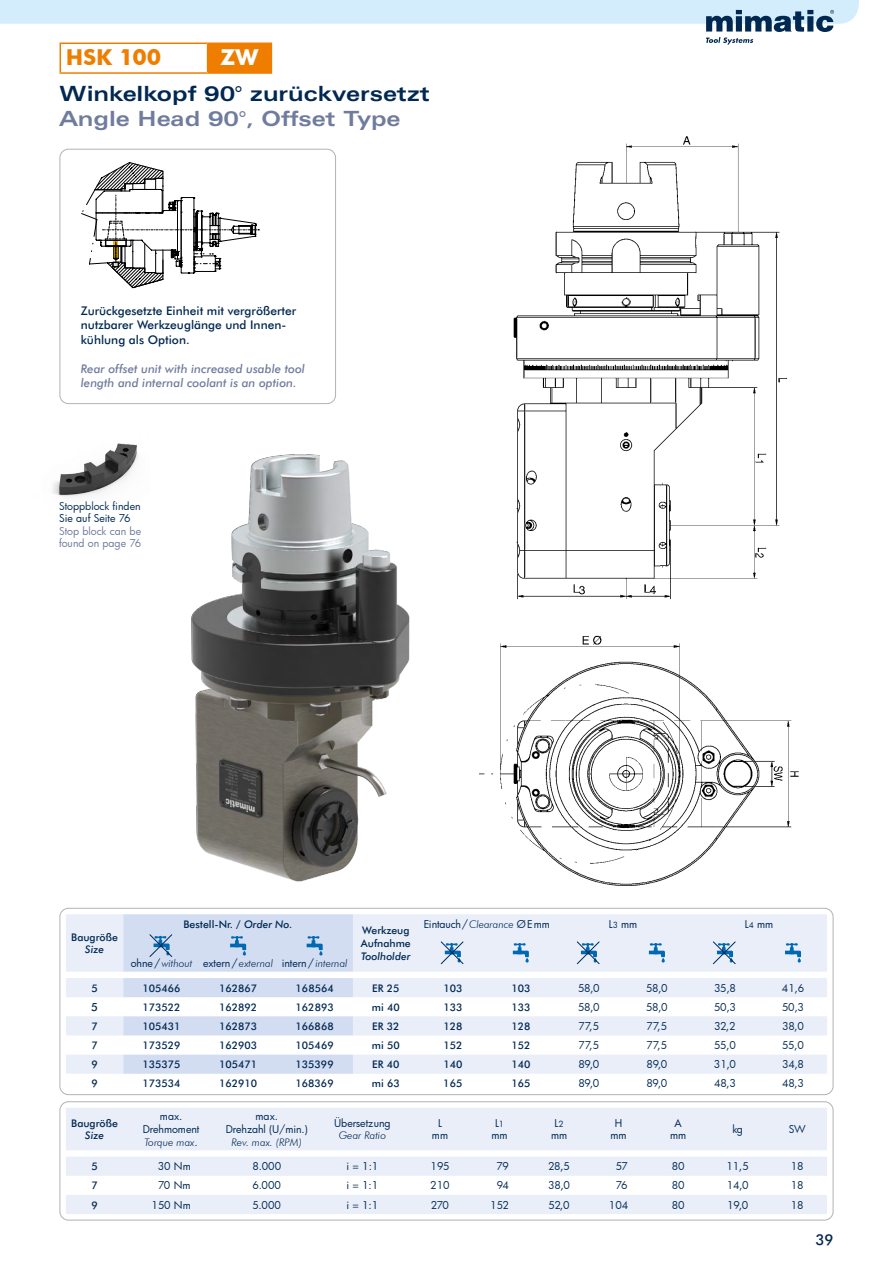
<style>
.page{position:relative;width:893px;height:1263px;background:#fff}
.page>*{position:absolute;margin:0;border:0;box-sizing:border-box;transform-origin:0 0}
.t1{font:700 expanded 21px "Zurich BT";color:#002851}
.t2{font:700 expanded 21px "Zurich BT";color:#707c9e}
.t3{font:700 21px "Futura";color:#ef7d00}
.t4{font:700 21px "Futura";color:#fff}
.t5{font:500 15px "Futura BT";color:#002851}
.t6{font:500 12px/14.4px "Futura BT";color:#002851}
.t7{font:italic 500 12px/14.4px "Futura BT";color:#707c9e}
.t8{font:500 11.25px "Futura BT";color:#002851}
.t9{font:10.5px/12.6px "Futura";letter-spacing:-.005em;color:#002851;text-align:center}
.t10{font:500 10.5px/12.6px "Futura BT";color:#002851}
.t11{font:italic 300 10.5px "Futura BT";color:#002851}
.t12{font:10.5px/12.6px "Futura";color:#707c9e}
.t13{font:italic 500 10.5px "Futura BT";color:#002851}
.s1{font-style:italic}
.s2{font-family:"Futura";font-weight:400;font-style:normal}
.s3{font-family:"Futura BT";font-weight:300;font-style:italic}
.s4{font-size:8.25px}
</style>
<div class="page">
<hr style="left:60px;top:72px;width:148px;height:2px;background:#ef7d00">
<svg style="left:0;top:0;width:859px;height:72px"></svg>
<hr style="left:208px;top:72px;width:64px;height:2px;background:#ef7d00">
<img style="left:513px;top:136px;width:285px;height:749px">
<div style="left:60px;top:149px;width:276px;height:255px;border:1px solid #b3b2b2;border-radius:9px"></div>
<svg style="left:81px;top:162px;width:179px;height:126px"></svg>
<div style="left:60px;top:1101px;width:773px;height:119px;border:1px solid #b3b2b2;border-radius:9px"></div>
<svg style="left:66px;top:1108px;width:761px;height:106px;fill:#e9eef9"></svg>
<div style="left:60px;top:908px;width:773px;height:187px;border:1px solid #b3b2b2;border-radius:9px"></div>
<svg style="left:66px;top:914px;width:761px;height:160px;fill:#e9eef9"></svg>
<svg style="left:123px;top:914px;width:230px;height:160px"></svg>
<svg style="left:513px;top:943px;width:16px;height:19px"></svg>
<svg style="left:649px;top:943px;width:16px;height:19px"></svg>
<svg style="left:785px;top:943px;width:16px;height:19px"></svg>
<svg style="left:440px;top:941px;width:24px;height:24px"></svg>
<svg style="left:576px;top:941px;width:24px;height:24px"></svg>
<svg style="left:712px;top:941px;width:24px;height:24px"></svg>
<img style="left:63px;top:402px;width:489px;height:483px">
<img style="left:52px;top:420px;width:97px;height:87px">
<h1 class="t3" style="left:66px;top:43px;width:96px">HSK 100</h1>
<h1 class="t4" style="left:220px;top:43px;width:40px">ZW</h1>
<h1 class="t1" style="left:60px;top:81px;width:372px">Winkelkopf 90° zurückversetzt</h1>
<h1 class="t2" style="left:60px;top:106px;width:342px">Angle Head 90°, Offset Type</h1>
<p class="t6" style="left:81px;top:303px;width:217px">Zurückgesetzte Einheit mit vergrößerter nutzbarer Werkzeuglänge und Innen&shy;kühlung als Option.</p>
<p class="t7" style="left:81px;top:361px;width:226px">Rear offset unit with increased usable tool length and internal coolant is an option.</p>
<p class="t9" style="left:59px;top:499px;width:83px;text-align:left">Stoppblock finden<br>Sie auf Seite 76</p>
<p class="t12" style="left:59px;top:524px;width:84px">Stop block can be found on page 76</p>
<p class="t10" style="left:71px;top:930px;width:48px">Baugröße</p>
<p class="t13" style="left:85px;top:943px;width:20px">Size</p>
<p class="t10" style="left:184px;top:918px;width:111px">Bestell-Nr. / <span class="s1">Order No.</span></p>
<p class="t11" style="left:131px;top:956px;width:218px"><span class="s2">ohne/</span>without <span class="s2">extern/</span>external <span class="s2">intern/</span>internal</p>
<p class="t10" style="left:361px;top:924px;width:51px">Werkzeug<br>Aufnahme</p>
<p class="t13" style="left:361px;top:949px;width:51px">Toolholder</p>
<p class="t9" style="left:424px;top:917px;width:128px">Eintauch/<span class="s3">Clearance</span> ØEmm</p>
<p class="t9" style="left:609px;top:917px;width:30px">L<span class="s4">3</span> mm</p>
<p class="t9" style="left:745px;top:917px;width:30px">L<span class="s4">4</span> mm</p>
<p class="t10" style="left:91px;top:981px;width:8px">5</p>
<p class="t10" style="left:143px;top:981px;width:40px">105466</p>
<p class="t10" style="left:219px;top:981px;width:40px">162867</p>
<p class="t10" style="left:296px;top:981px;width:40px">168564</p>
<p class="t10" style="left:372px;top:981px;width:29px">ER 25</p>
<p class="t10" style="left:443px;top:981px;width:21px">103</p>
<p class="t10" style="left:511px;top:981px;width:21px">103</p>
<p class="t9" style="left:578px;top:981px;width:23px">58,0</p>
<p class="t9" style="left:646px;top:981px;width:23px">58,0</p>
<p class="t9" style="left:714px;top:981px;width:23px">35,8</p>
<p class="t9" style="left:782px;top:981px;width:24px">41,6</p>
<p class="t8" style="left:91px;top:1000px;width:8px">5</p>
<p class="t10" style="left:143px;top:1001px;width:40px">173522</p>
<p class="t10" style="left:219px;top:1001px;width:40px">162892</p>
<p class="t10" style="left:296px;top:1001px;width:40px">162893</p>
<p class="t10" style="left:372px;top:1001px;width:29px">mi 40</p>
<p class="t10" style="left:443px;top:1001px;width:21px">133</p>
<p class="t10" style="left:511px;top:1001px;width:21px">133</p>
<p class="t9" style="left:578px;top:1000px;width:23px">58,0</p>
<p class="t9" style="left:646px;top:1000px;width:23px">58,0</p>
<p class="t9" style="left:714px;top:1000px;width:23px">50,3</p>
<p class="t9" style="left:782px;top:1000px;width:23px">50,3</p>
<p class="t10" style="left:91px;top:1020px;width:8px">7</p>
<p class="t10" style="left:143px;top:1020px;width:40px">105431</p>
<p class="t10" style="left:219px;top:1020px;width:40px">162873</p>
<p class="t10" style="left:296px;top:1020px;width:40px">166868</p>
<p class="t10" style="left:372px;top:1020px;width:29px">ER 32</p>
<p class="t10" style="left:443px;top:1020px;width:21px">128</p>
<p class="t10" style="left:511px;top:1020px;width:21px">128</p>
<p class="t9" style="left:578px;top:1019px;width:22px">77,5</p>
<p class="t9" style="left:647px;top:1019px;width:22px">77,5</p>
<p class="t9" style="left:714px;top:1019px;width:23px">32,2</p>
<p class="t9" style="left:782px;top:1019px;width:23px">38,0</p>
<p class="t10" style="left:91px;top:1039px;width:8px">7</p>
<p class="t10" style="left:143px;top:1039px;width:40px">173529</p>
<p class="t10" style="left:219px;top:1039px;width:40px">162903</p>
<p class="t10" style="left:296px;top:1039px;width:40px">105469</p>
<p class="t10" style="left:372px;top:1039px;width:29px">mi 50</p>
<p class="t10" style="left:443px;top:1039px;width:21px">152</p>
<p class="t10" style="left:511px;top:1039px;width:21px">152</p>
<p class="t9" style="left:578px;top:1039px;width:22px">77,5</p>
<p class="t9" style="left:647px;top:1039px;width:22px">77,5</p>
<p class="t9" style="left:714px;top:1039px;width:23px">55,0</p>
<p class="t9" style="left:782px;top:1039px;width:23px">55,0</p>
<p class="t10" style="left:91px;top:1058px;width:8px">9</p>
<p class="t10" style="left:143px;top:1058px;width:40px">135375</p>
<p class="t10" style="left:219px;top:1058px;width:40px">105471</p>
<p class="t10" style="left:296px;top:1058px;width:40px">135399</p>
<p class="t10" style="left:372px;top:1058px;width:29px">ER 40</p>
<p class="t10" style="left:443px;top:1058px;width:21px">140</p>
<p class="t10" style="left:511px;top:1058px;width:21px">140</p>
<p class="t9" style="left:578px;top:1058px;width:22px">89,0</p>
<p class="t9" style="left:647px;top:1058px;width:22px">89,0</p>
<p class="t9" style="left:714px;top:1058px;width:24px">31,0</p>
<p class="t9" style="left:782px;top:1058px;width:23px">34,8</p>
<p class="t10" style="left:91px;top:1077px;width:8px">9</p>
<p class="t10" style="left:143px;top:1077px;width:40px">173534</p>
<p class="t10" style="left:219px;top:1077px;width:40px">162910</p>
<p class="t10" style="left:296px;top:1077px;width:40px">168369</p>
<p class="t10" style="left:372px;top:1077px;width:29px">mi 63</p>
<p class="t10" style="left:443px;top:1077px;width:21px">165</p>
<p class="t10" style="left:511px;top:1077px;width:21px">165</p>
<p class="t9" style="left:578px;top:1077px;width:22px">89,0</p>
<p class="t9" style="left:647px;top:1077px;width:22px">89,0</p>
<p class="t9" style="left:714px;top:1077px;width:23px">48,3</p>
<p class="t9" style="left:782px;top:1077px;width:23px">48,3</p>
<p class="t10" style="left:71px;top:1116px;width:48px">Baugröße</p>
<p class="t13" style="left:85px;top:1129px;width:20px">Size</p>
<p class="t9" style="left:143px;top:1110px;width:58px">max.<br>Drehmoment</p>
<p class="t11" style="left:144px;top:1135px;width:55px">Torque max<span class="s2">.</span></p>
<p class="t9" style="left:226px;top:1110px;width:84px">max.<br>Drehzahl (U/min.)</p>
<p class="t11" style="left:232px;top:1135px;width:72px">Rev. max. (RPM)</p>
<p class="t9" style="left:334px;top:1116px;width:58px">Übersetzung</p>
<p class="t11" style="left:339px;top:1129px;width:49px">Gear Ratio</p>
<p class="t9" style="left:432px;top:1116px;width:18px">L mm</p>
<p class="t9" style="left:491px;top:1116px;width:18px">L<span class="s4">1 </span>mm</p>
<p class="t9" style="left:551px;top:1116px;width:18px">L<span class="s4">2 </span>mm</p>
<p class="t9" style="left:611px;top:1116px;width:18px">H mm</p>
<p class="t9" style="left:670px;top:1116px;width:18px">A mm</p>
<p class="t9" style="left:732px;top:1123px;width:12px">kg</p>
<p class="t9" style="left:789px;top:1123px;width:18px">SW</p>
<p class="t10" style="left:91px;top:1160px;width:8px">5</p>
<p class="t9" style="left:158px;top:1160px;width:34px">30 Nm</p>
<p class="t9" style="left:252px;top:1160px;width:30px">8.000</p>
<p class="t9" style="left:346px;top:1160px;width:33px">i = 1:1</p>
<p class="t9" style="left:431px;top:1160px;width:20px">195</p>
<p class="t9" style="left:497px;top:1160px;width:14px">79</p>
<p class="t9" style="left:548px;top:1160px;width:23px">28,5</p>
<p class="t9" style="left:616px;top:1160px;width:14px">57</p>
<p class="t9" style="left:672px;top:1160px;width:14px">80</p>
<p class="t9" style="left:726px;top:1160px;width:24px">11,5</p>
<p class="t9" style="left:791px;top:1160px;width:14px">18</p>
<p class="t10" style="left:91px;top:1179px;width:8px">7</p>
<p class="t9" style="left:158px;top:1179px;width:34px">70 Nm</p>
<p class="t9" style="left:252px;top:1179px;width:30px">6.000</p>
<p class="t9" style="left:346px;top:1179px;width:33px">i = 1:1</p>
<p class="t9" style="left:430px;top:1179px;width:21px">210</p>
<p class="t9" style="left:497px;top:1179px;width:14px">94</p>
<p class="t9" style="left:548px;top:1179px;width:23px">38,0</p>
<p class="t9" style="left:616px;top:1179px;width:13px">76</p>
<p class="t9" style="left:672px;top:1179px;width:14px">80</p>
<p class="t9" style="left:727px;top:1179px;width:23px">14,0</p>
<p class="t9" style="left:791px;top:1179px;width:14px">18</p>
<p class="t10" style="left:91px;top:1198px;width:8px">9</p>
<p class="t9" style="left:152px;top:1198px;width:41px">150 Nm</p>
<p class="t9" style="left:253px;top:1198px;width:30px">5.000</p>
<p class="t9" style="left:346px;top:1198px;width:33px">i = 1:1</p>
<p class="t9" style="left:431px;top:1198px;width:20px">270</p>
<p class="t9" style="left:490px;top:1198px;width:20px">152</p>
<p class="t9" style="left:549px;top:1198px;width:22px">52,0</p>
<p class="t9" style="left:609px;top:1198px;width:21px">104</p>
<p class="t9" style="left:672px;top:1198px;width:14px">80</p>
<p class="t9" style="left:727px;top:1198px;width:23px">19,0</p>
<p class="t9" style="left:791px;top:1198px;width:14px">18</p>
<h2 class="t5" style="left:815px;top:1230px;width:20px">39</h2>
</div>
